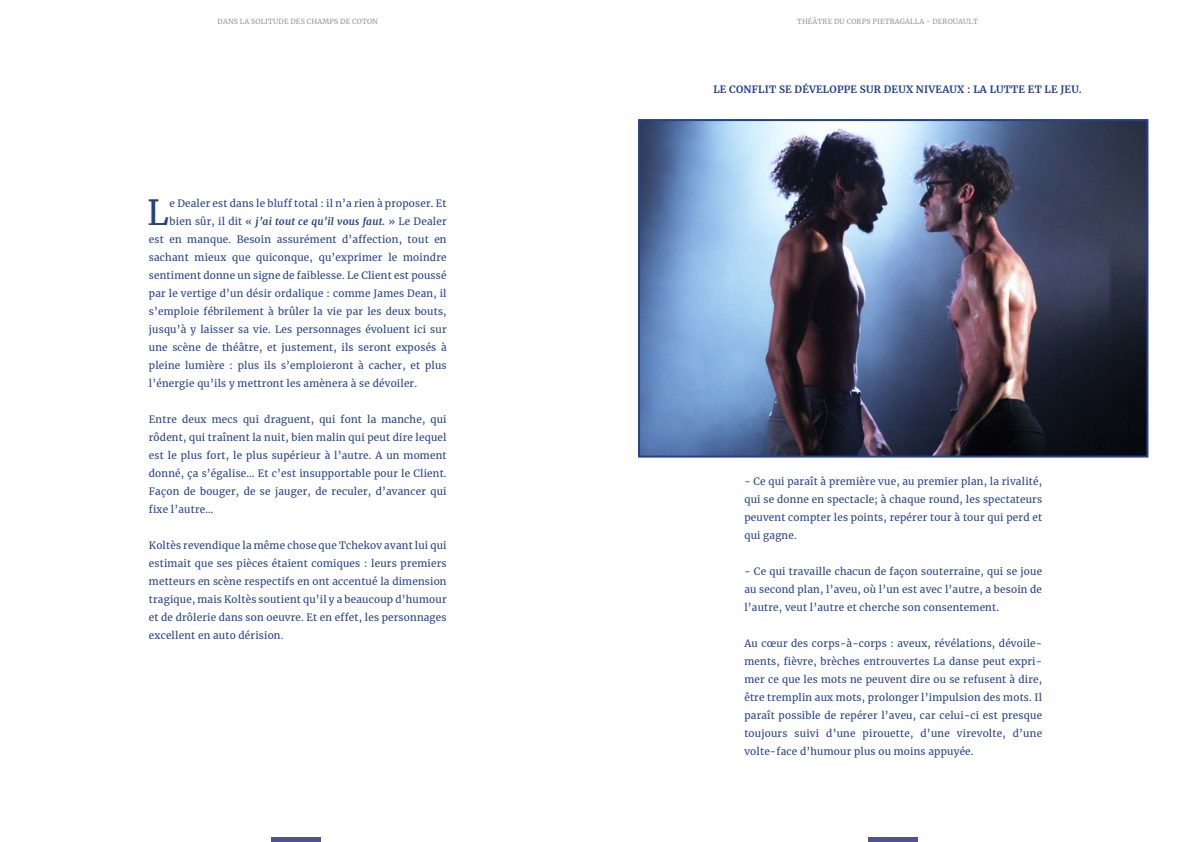
<style>
.page{position:relative;width:1191px;height:842px;background:#fff}
.page>*{position:absolute;margin:0;border:0;box-sizing:border-box;transform-origin:0 0}
.t1{font:34.2px "Merriweather";color:#25408f}
.t2{font:10px/18px "Merriweather";letter-spacing:.02em;color:#25408f;text-align:justify}
.t3{font:700 10px "Merriweather";letter-spacing:.02em;color:#25408f}
.t4{font:italic 700 10px "Merriweather";letter-spacing:.02em;color:#25408f}
.t5{font:7px "Merriweather";letter-spacing:.02em;color:#939598}
.s1{font-weight:400;font-style:normal}
</style>
<div class="page">
<hr style="left:868px;top:838px;width:50px;height:4px;background:#54518f">
<hr style="left:272px;top:838px;width:49px;height:4px;background:#54518f">
<img style="left:641px;top:122px;width:504px;height:333px">
<div style="left:638px;top:119px;width:510px;height:339px;border:2px solid #25408f"></div>
<p class="t5" style="left:218px;top:16px;width:162px">DANS LA SOLITUDE DES CHAMPS DE COTON</p>
<p class="t5" style="left:797px;top:16px;width:182px">THÉÂTRE DU CORPS PIETRAGALLA - DEROUAULT</p>
<h1 class="t1" style="left:147px;top:188px;width:23px">L</h1>
<p class="t2" style="left:170px;top:194px;width:278px">e Dealer est dans le bluff total : il n’a rien à proposer. Et</p>
<p class="t4" style="left:170px;top:214px;width:278px"><span class="s1">bien sûr, il dit «</span> j’ai tout ce qu’il vous faut. <span class="s1">» Le Dealer</span></p>
<p class="t2" style="left:149px;top:230px;width:299px">est en manque. Besoin assurément d’affection, tout en</p>
<p class="t2" style="left:149px;top:248px;width:299px">sachant mieux que quiconque, qu’exprimer le moindre</p>
<p class="t2" style="left:149px;top:266px;width:299px">sentiment donne un signe de faiblesse. Le Client est poussé</p>
<p class="t2" style="left:149px;top:284px;width:299px">par le vertige d’un désir ordalique : comme James Dean, il</p>
<p class="t2" style="left:149px;top:302px;width:299px">s’emploie fébrilement à brûler la vie par les deux bouts,</p>
<p class="t2" style="left:149px;top:320px;width:299px">jusqu’à y laisser sa vie. Les personnages évoluent ici sur</p>
<p class="t2" style="left:149px;top:338px;width:299px">une scène de théâtre, et justement, ils seront exposés à</p>
<p class="t2" style="left:149px;top:356px;width:299px">pleine lumière : plus ils s’emploieront à cacher, et plus</p>
<p class="t2" style="left:149px;top:374px;width:270px">l’énergie qu’ils y mettront les amènera à se dévoiler.</p>
<p class="t2" style="left:149px;top:410px;width:299px">Entre deux mecs qui draguent, qui font la manche, qui rôdent, qui traînent la nuit, bien malin qui peut dire lequel est le plus fort, le plus supérieur à l’autre. A un moment donné, ça s’égalise… Et c’est insupportable pour le Client.<br>Façon de bouger, de se jauger, de reculer, d’avancer qui fixe l’autre…</p>
<p class="t2" style="left:149px;top:536px;width:299px">Koltès revendique la même chose que Tchekov avant lui qui estimait que ses pièces étaient comiques : leurs premiers metteurs en scène respectifs en ont accentué la dimension tragique, mais Koltès soutient qu’il y a beaucoup d’humour et de drôlerie dans son oeuvre. Et en effet, les personnages excellent en auto dérision.</p>
<p class="t3" style="left:713px;top:83px;width:370px">LE CONFLIT SE DÉVELOPPE SUR DEUX NIVEAUX : LA LUTTE ET LE JEU.</p>
<p class="t2" style="left:744px;top:472px;width:299px">- Ce qui paraît à première vue, au premier plan, la rivalité, qui se donne en spectacle; à chaque round, les spectateurs peuvent compter les points, repérer tour à tour qui perd et qui gagne.</p>
<p class="t2" style="left:744px;top:562px;width:299px">- Ce qui travaille chacun de façon souterraine, qui se joue au second plan, l’aveu, où l’un est avec l’autre, a besoin de l’autre, veut l’autre et cherche son consentement.</p>
<p class="t2" style="left:744px;top:634px;width:299px">Au cœur des corps-à-corps : aveux, révélations, dévoile&shy;ments, fièvre, brèches entrouvertes La danse peut expri&shy;mer ce que les mots ne peuvent dire ou se refusent à dire, être tremplin aux mots, prolonger l’impulsion des mots. Il paraît possible de repérer l’aveu, car celui-ci est presque toujours suivi d’une pirouette, d’une virevolte, d’une volte-face d’humour plus ou moins appuyée.</p>
</div>
